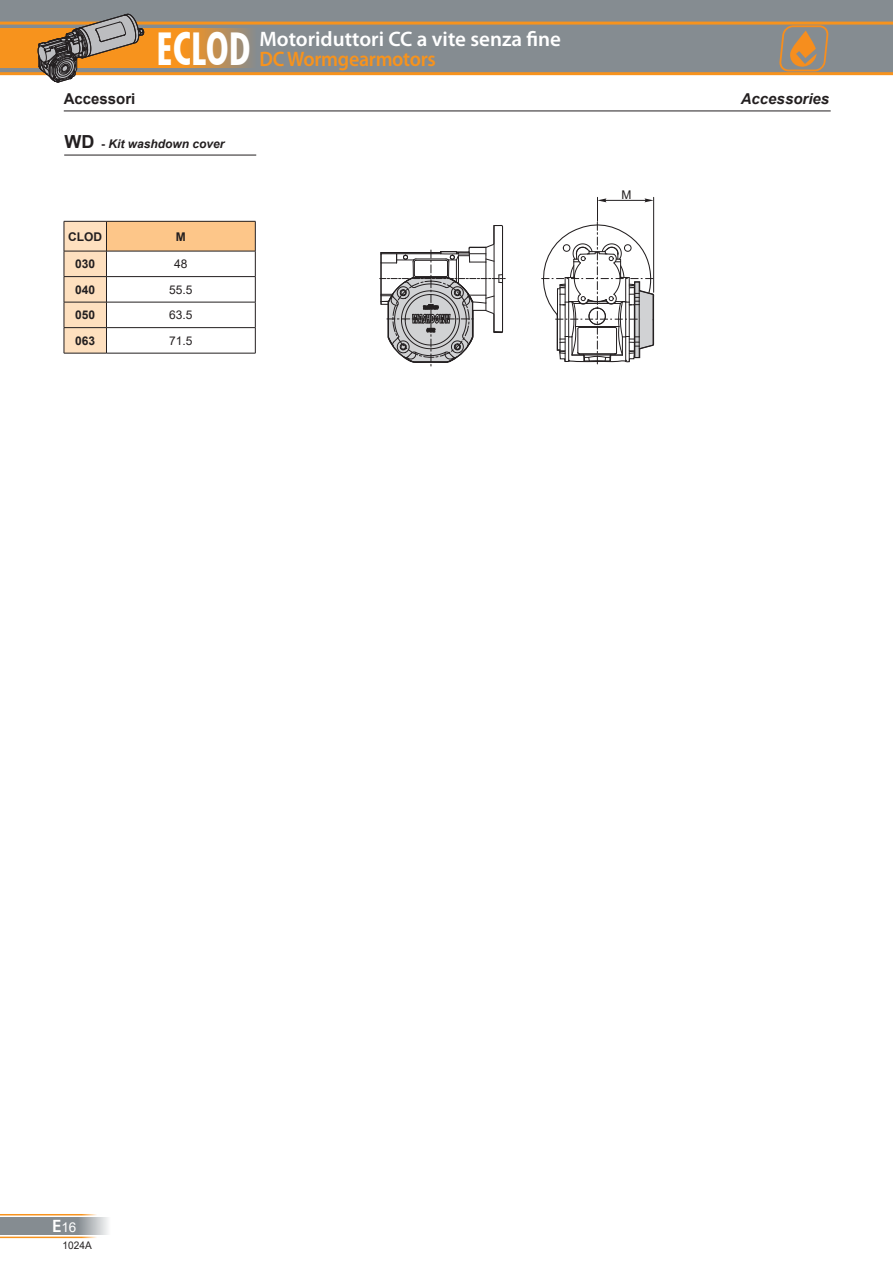
<style>
.page{position:relative;width:893px;height:1263px;background:#fff}
.page>*{position:absolute;margin:0;border:0;box-sizing:border-box;transform-origin:0 0}
.t1{font:700 condensed 45.3px "Futura BT";color:#fff;scale:.9 1}
.t2{font:600 21px "Myriad Pro";color:#fff}
.t3{font:600 21px "Myriad Pro";letter-spacing:-.015em;color:#f7931d;scale:.95 1}
.t4{font:italic 700 15px "Arial";color:#231f20}
.t5{font:700 15px "Arial";color:#231f20}
.t6{font:13.5px "Arial";color:#fff}
.t7{font:italic 700 12px "Arial";color:#231f20}
.t8{font:700 12px "Arial";color:#231f20}
.t9{font:12px "Arial";color:#231f20}
.t10{font:10.5px "Arial";color:#231f20;scale:.96 1}
.s1{font-style:normal;font-size:18px}
.s2{font-style:normal}
.s3{font-family:"Myriad Pro";font-weight:600;font-size:18px}
</style>
<div class="page">
<div style="left:0;top:0;width:893px;height:74px;background:#858c91"></div>
<hr style="left:0;top:72px;width:893px;height:3px;background:#f7931d">
<hr style="left:0;top:22px;width:893px;height:3px;background:#f7931d">
<svg style="left:0;top:28px;width:251px;height:40px;fill:#f7931d"></svg>
<hr style="left:0;top:1236px;width:102px;height:2px;background:#f7931d">
<hr style="left:0;top:1214px;width:102px;height:1px;background:#f7931d">
<svg style="left:0;top:1217px;width:108px;height:18px;fill:#858c91"></svg>
<svg style="left:37px;top:13px;width:108px;height:70px"></svg>
<svg style="left:779px;top:25px;width:49px;height:46px"></svg>
<hr style="left:64px;top:111px;width:767px;height:1px;background:#231f20">
<svg style="left:541px;top:197px;width:114px;height:168px"></svg>
<svg style="left:380px;top:225px;width:125px;height:142px"></svg>
<hr style="left:64px;top:155px;width:192px;height:1px;background:#231f20">
<div style="left:106px;top:221px;width:149px;height:30px;background:#fdc689"></div>
<hr style="left:106px;top:221px;width:149px;height:1px;background:#231f20">
<hr style="left:255px;top:221px;width:1px;height:30px;background:#231f20">
<hr style="left:106px;top:251px;width:149px;height:1px;background:#231f20">
<hr style="left:106px;top:276px;width:149px;height:1px;background:#231f20">
<hr style="left:106px;top:302px;width:149px;height:1px;background:#231f20">
<hr style="left:106px;top:327px;width:149px;height:1px;background:#231f20">
<svg style="left:255px;top:251px;width:1px;height:102px"></svg>
<hr style="left:64px;top:353px;width:42px;height:1px;background:#231f20">
<hr style="left:106px;top:353px;width:149px;height:1px;background:#231f20">
<svg style="left:64px;top:221px;width:43px;height:132px"></svg>
<h1 class="t1" style="left:157px;top:21px;width:106px">ECLOD</h1>
<p class="t2" style="left:259px;top:26px;width:303px">Motoriduttori CC a vite senza fine</p>
<p class="t3" style="left:259px;top:45px;width:187px">DC Wormgearmotors</p>
<p class="t5" style="left:64px;top:89px;width:73px">Accessori</p>
<p class="t4" style="left:741px;top:89px;width:90px">Accessories</p>
<p class="t7" style="left:65px;top:136px;width:162px"><span class="s1">WD</span> <span class="s2">-</span> Kit washdown cover</p>
<p class="t8" style="left:68px;top:228px;width:35px">CLOD</p>
<p class="t8" style="left:176px;top:228px;width:11px">M</p>
<p class="t8" style="left:75px;top:256px;width:22px">030</p>
<p class="t9" style="left:174px;top:256px;width:15px">48</p>
<p class="t8" style="left:75px;top:281px;width:22px">040</p>
<p class="t9" style="left:169px;top:281px;width:25px">55.5</p>
<p class="t8" style="left:75px;top:307px;width:22px">050</p>
<p class="t9" style="left:169px;top:307px;width:25px">63.5</p>
<p class="t8" style="left:75px;top:332px;width:22px">063</p>
<p class="t9" style="left:169px;top:332px;width:25px">71.5</p>
<p class="t6" style="left:52px;top:1218px;width:26px"><span class="s3">E</span>16</p>
<p class="t10" style="left:63px;top:1238px;width:32px">1024A</p>
<p class="t9" style="left:621px;top:186px;width:11px">M</p>
</div>
